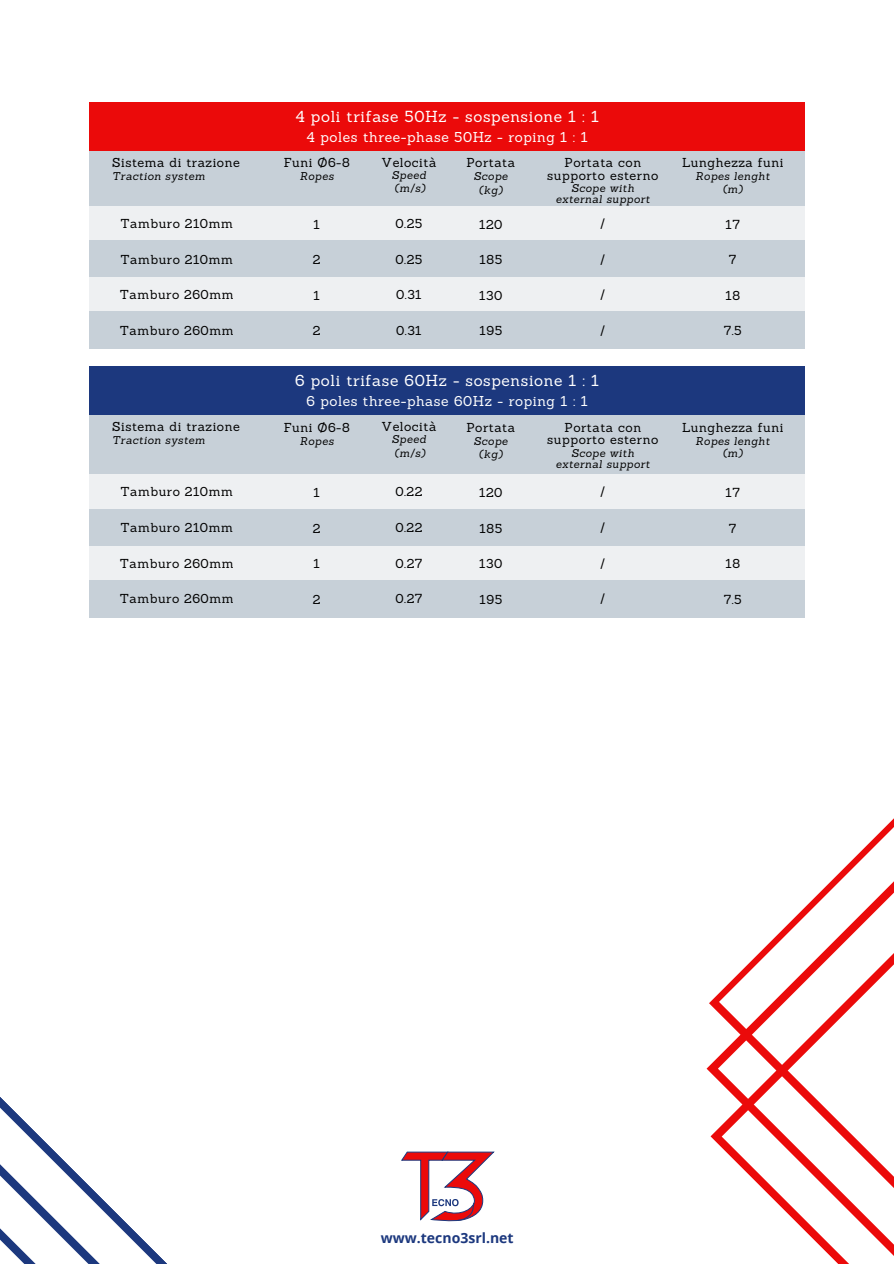
<style>
.page{position:relative;width:894px;height:1264px;background:#fff}
.page>*{position:absolute;margin:0;border:0;box-sizing:border-box;transform-origin:0 0}
.t1{font:15.6px "Sanchez";letter-spacing:.04em;color:#fff}
.t2{font:700 14.1px "Open Sans";color:#1c387e}
.t3{font:13.95px "Sanchez";letter-spacing:.04em;color:#fff}
.t4{font:12.6px/12.6px "Sanchez";letter-spacing:.04em;color:#000;text-align:center}
.t5{font:italic 10.95px/10.9px "Sanchez";letter-spacing:.04em;color:#000;text-align:center}
</style>
<div class="page">
<svg style="left:707px;top:819px;width:186px;height:444px"></svg>
<svg style="left:0;top:1097px;width:166px;height:166px"></svg>
<svg style="left:401px;top:1151px;width:94px;height:71px"></svg>
<div style="left:89px;top:151px;width:715px;height:55px;background:#c7d0d8"></div>
<div style="left:89px;top:102px;width:715px;height:49px;background:#eb0a0a"></div>
<div style="left:89px;top:206px;width:715px;height:35px;background:#eef0f2"></div>
<div style="left:89px;top:240px;width:715px;height:38px;background:#c7d0d8"></div>
<div style="left:89px;top:277px;width:715px;height:35px;background:#eef0f2"></div>
<div style="left:89px;top:311px;width:715px;height:38px;background:#c7d0d8"></div>
<div style="left:89px;top:366px;width:715px;height:49px;background:#1c387e"></div>
<div style="left:89px;top:415px;width:715px;height:60px;background:#c7d0d8"></div>
<div style="left:89px;top:474px;width:715px;height:35px;background:#eef0f2"></div>
<div style="left:89px;top:509px;width:715px;height:37px;background:#c7d0d8"></div>
<div style="left:89px;top:545px;width:715px;height:35px;background:#eef0f2"></div>
<div style="left:89px;top:580px;width:715px;height:37px;background:#c7d0d8"></div>
<p class="t1" style="left:295px;top:106px;width:305px">4 poli trifase 50Hz - sospensione 1 : 1</p>
<p class="t3" style="left:306px;top:127px;width:282px">4 poles three-phase 50Hz - roping 1 : 1</p>
<p class="t4" style="left:112px;top:156px;width:129px">Sistema di trazione</p>
<p class="t4" style="left:284px;top:156px;width:67px">Funi Ø6-8</p>
<p class="t4" style="left:381px;top:156px;width:56px">Velocità</p>
<p class="t4" style="left:466px;top:156px;width:50px">Portata</p>
<p class="t4" style="left:547px;top:156px;width:112px">Portata con supporto esterno</p>
<p class="t4" style="left:600px;top:217px;width:7px">/</p>
<p class="t4" style="left:600px;top:253px;width:7px">/</p>
<p class="t4" style="left:600px;top:288px;width:7px">/</p>
<p class="t4" style="left:600px;top:324px;width:7px">/</p>
<p class="t4" style="left:681px;top:156px;width:103px">Lunghezza funi</p>
<p class="t5" style="left:695px;top:171px;width:76px">Ropes lenght</p>
<p class="t5" style="left:112px;top:170px;width:94px">Traction system</p>
<p class="t5" style="left:300px;top:171px;width:35px">Ropes</p>
<p class="t5" style="left:391px;top:169px;width:36px">Speed</p>
<p class="t5" style="left:473px;top:171px;width:35px">Scope</p>
<p class="t5" style="left:394px;top:183px;width:32px">(m/s)</p>
<p class="t5" style="left:722px;top:183px;width:22px">(m)</p>
<p class="t4" style="left:725px;top:218px;width:16px">17</p>
<p class="t4" style="left:728px;top:253px;width:9px">7</p>
<p class="t4" style="left:725px;top:289px;width:16px">18</p>
<p class="t4" style="left:723px;top:324px;width:19px">7.5</p>
<p class="t5" style="left:555px;top:183px;width:96px">Scope with external support</p>
<p class="t5" style="left:479px;top:184px;width:25px">(kg)</p>
<p class="t4" style="left:121px;top:217px;width:114px">Tamburo 210mm</p>
<p class="t4" style="left:313px;top:218px;width:8px">1</p>
<p class="t4" style="left:395px;top:217px;width:28px">0.25</p>
<p class="t4" style="left:479px;top:218px;width:25px">120</p>
<p class="t4" style="left:121px;top:253px;width:114px">Tamburo 210mm</p>
<p class="t4" style="left:313px;top:253px;width:9px">2</p>
<p class="t4" style="left:395px;top:253px;width:28px">0.25</p>
<p class="t4" style="left:479px;top:253px;width:24px">185</p>
<p class="t4" style="left:120px;top:288px;width:115px">Tamburo 260mm</p>
<p class="t4" style="left:313px;top:289px;width:8px">1</p>
<p class="t4" style="left:396px;top:288px;width:27px">0.31</p>
<p class="t4" style="left:479px;top:289px;width:25px">130</p>
<p class="t4" style="left:120px;top:324px;width:115px">Tamburo 260mm</p>
<p class="t4" style="left:313px;top:324px;width:9px">2</p>
<p class="t4" style="left:396px;top:324px;width:27px">0.31</p>
<p class="t4" style="left:479px;top:324px;width:24px">195</p>
<p class="t1" style="left:295px;top:371px;width:305px">6 poli trifase 60Hz - sospensione 1 : 1</p>
<p class="t3" style="left:306px;top:392px;width:283px">6 poles three-phase 60Hz - roping 1 : 1</p>
<p class="t4" style="left:112px;top:420px;width:129px">Sistema di trazione</p>
<p class="t4" style="left:284px;top:421px;width:67px">Funi Ø6-8</p>
<p class="t4" style="left:381px;top:420px;width:56px">Velocità</p>
<p class="t4" style="left:466px;top:421px;width:50px">Portata</p>
<p class="t4" style="left:547px;top:421px;width:112px">Portata con supporto esterno</p>
<p class="t4" style="left:600px;top:485px;width:7px">/</p>
<p class="t4" style="left:600px;top:521px;width:7px">/</p>
<p class="t4" style="left:600px;top:556px;width:7px">/</p>
<p class="t4" style="left:600px;top:592px;width:7px">/</p>
<p class="t4" style="left:681px;top:421px;width:103px">Lunghezza funi</p>
<p class="t5" style="left:695px;top:435px;width:76px">Ropes lenght</p>
<p class="t5" style="left:112px;top:434px;width:94px">Traction system</p>
<p class="t5" style="left:300px;top:435px;width:35px">Ropes</p>
<p class="t5" style="left:391px;top:433px;width:36px">Speed</p>
<p class="t5" style="left:473px;top:435px;width:35px">Scope</p>
<p class="t5" style="left:394px;top:447px;width:32px">(m/s)</p>
<p class="t5" style="left:722px;top:448px;width:22px">(m)</p>
<p class="t4" style="left:725px;top:486px;width:16px">17</p>
<p class="t4" style="left:728px;top:522px;width:9px">7</p>
<p class="t4" style="left:725px;top:557px;width:16px">18</p>
<p class="t4" style="left:723px;top:593px;width:19px">7.5</p>
<p class="t5" style="left:555px;top:447px;width:96px">Scope with external support</p>
<p class="t5" style="left:479px;top:448px;width:25px">(kg)</p>
<p class="t4" style="left:121px;top:485px;width:114px">Tamburo 210mm</p>
<p class="t4" style="left:313px;top:486px;width:8px">1</p>
<p class="t4" style="left:395px;top:485px;width:28px">0.22</p>
<p class="t4" style="left:479px;top:486px;width:25px">120</p>
<p class="t4" style="left:121px;top:521px;width:114px">Tamburo 210mm</p>
<p class="t4" style="left:313px;top:522px;width:9px">2</p>
<p class="t4" style="left:395px;top:521px;width:28px">0.22</p>
<p class="t4" style="left:479px;top:522px;width:24px">185</p>
<p class="t4" style="left:120px;top:556px;width:115px">Tamburo 260mm</p>
<p class="t4" style="left:313px;top:557px;width:8px">1</p>
<p class="t4" style="left:395px;top:556px;width:28px">0.27</p>
<p class="t4" style="left:479px;top:557px;width:25px">130</p>
<p class="t4" style="left:120px;top:592px;width:115px">Tamburo 260mm</p>
<p class="t4" style="left:313px;top:593px;width:9px">2</p>
<p class="t4" style="left:395px;top:592px;width:28px">0.27</p>
<p class="t4" style="left:479px;top:593px;width:24px">195</p>
<p class="t2" style="left:380px;top:1227px;width:134px">www.tecno3srl.net</p>
</div>
